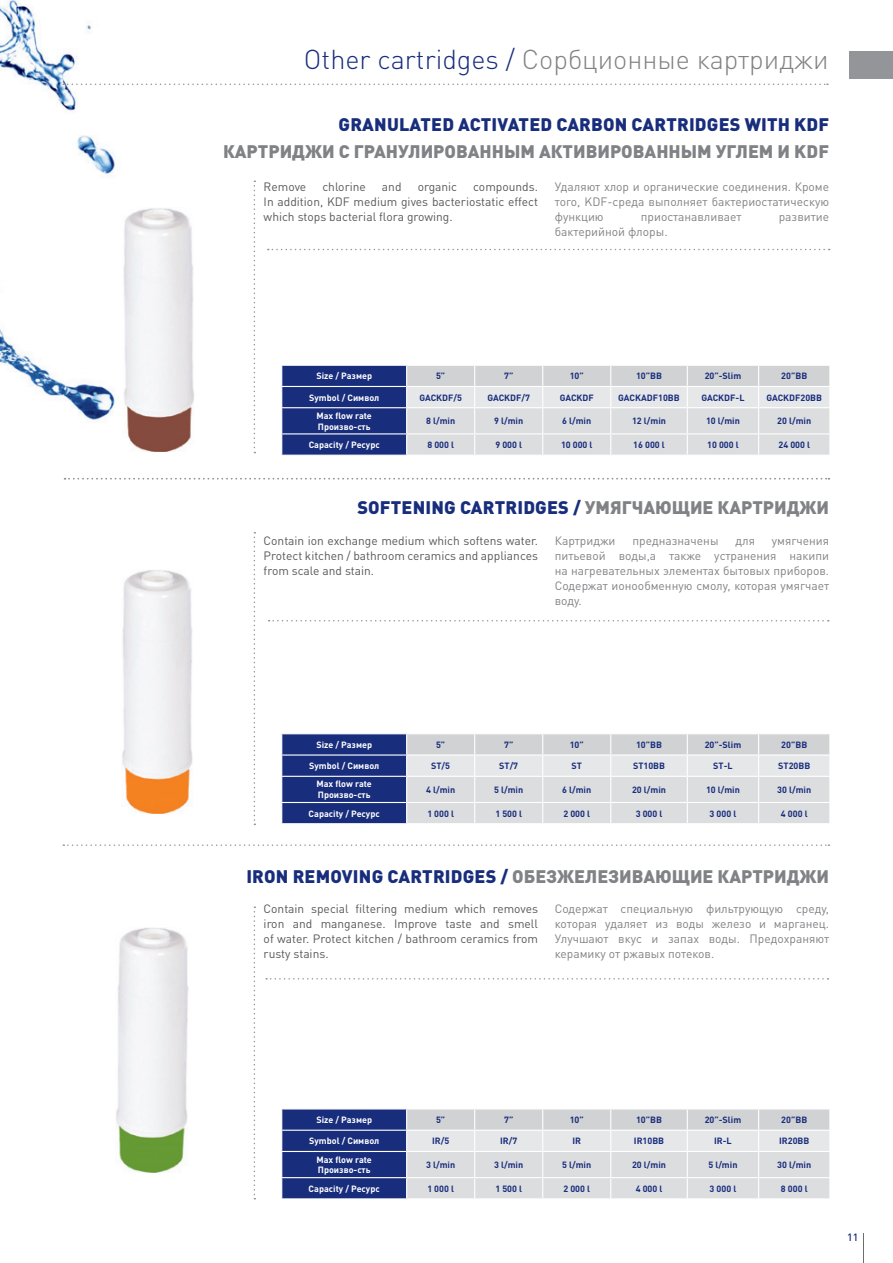
<style>
.page{position:relative;width:893px;height:1263px;background:#fff}
.page>*{position:absolute;margin:0;border:0;box-sizing:border-box;transform-origin:0 0}
.t1{font:300 27px "DIN Pro";color:#808285}
.t2{font:900 18px/27px "DIN Pro";color:#808285;text-align:right}
.t3{font:900 18px "DIN Pro";letter-spacing:.01em;color:#182d7c}
.t4{font:900 18px "DIN Pro";letter-spacing:-.015em;color:#182d7c}
.t5{font:12px/15px "DIN Pro";color:#808285;text-align:justify}
.t6{font:12px/15px "DIN Pro";color:#57585a;text-align:justify}
.t7{font:500 10.5px "DIN Pro";color:#182d7c}
.t8{font:700 9px "DIN Pro";color:#182d7c}
.t9{font:700 9px/10.8px "DIN Pro";color:#fff}
.s1{color:#182d7c}
</style>
<div class="page">
<img style="left:0;top:0;width:157px;height:422px">
<svg style="left:281px;top:365px;width:549px;height:90px;background:#b4b9cb"></svg>
<svg style="left:281px;top:734px;width:549px;height:89px;background:#b3b9cb"></svg>
<svg style="left:281px;top:1109px;width:549px;height:89px;background:#b3b9cb"></svg>
<svg style="left:63px;top:844px;width:766px;height:2px"></svg>
<svg style="left:254px;top:181px;width:1px;height:272px"></svg>
<svg style="left:254px;top:532px;width:1px;height:293px"></svg>
<svg style="left:254px;top:906px;width:1px;height:293px"></svg>
<svg style="left:269px;top:620px;width:560px;height:1px"></svg>
<svg style="left:268px;top:249px;width:562px;height:1px"></svg>
<svg style="left:266px;top:978px;width:562px;height:1px"></svg>
<img style="left:122px;top:207px;width:72px;height:245px">
<img style="left:122px;top:570px;width:71px;height:244px">
<img style="left:116px;top:927px;width:73px;height:245px">
<svg style="left:65px;top:478px;width:764px;height:1px"></svg>
<div style="left:850px;top:51px;width:43px;height:28px;background:#939598"></div>
<svg style="left:63px;top:84px;width:765px;height:1px"></svg>
<hr style="left:863px;top:1233px;width:1px;height:30px;background:#6c6d70">
<p class="t1" style="left:304px;top:41px;width:526px"><span class="s1">Other cartridges /</span> Сорбционные картриджи</p>
<p class="t3" style="left:339px;top:112px;width:48px">GRANUL</p>
<p class="t4" style="left:410px;top:112px;width:182px">ATE D ACTI VATE D CARBON</p>
<p class="t3" style="left:632px;top:112px;width:34px">CARTRI</p>
<p class="t3" style="left:695px;top:112px;width:24px">DGES</p>
<p class="t3" style="left:745px;top:112px;width:13px">WITH</p>
<p class="t2" style="left:223px;top:110px;width:607px"><span class="s1">KD F<br></span>КАРТРИДЖИ С ГРАНУЛИРОВАННЫМ АКТИВИРОВАННЫМ УГЛЕМ И KD F</p>
<p class="t6" style="left:264px;top:178px;width:44px">Remove</p>
<p class="t6" style="left:322px;top:178px;width:45px">chlorine</p>
<p class="t6" style="left:382px;top:178px;width:21px">and</p>
<p class="t6" style="left:418px;top:178px;width:41px">organic</p>
<p class="t5" style="left:555px;top:178px;width:276px">Удаляют хлор и органические соединения. Кроме того, KDF-среда выполняет бактериостатическую функцию</p>
<p class="t6" style="left:264px;top:178px;width:276px;text-indent:210px">compounds.<br>In addition, KDF medium gives bacteriostatic effect which stops bacterial flora growing.</p>
<p class="t5" style="left:641px;top:208px;width:102px">приостанавливает</p>
<p class="t5" style="left:779px;top:208px;width:52px">развитие</p>
<p class="t5" style="left:555px;top:223px;width:114px">бактерийной флоры.</p>
<p class="t9" style="left:316px;top:370px;width:57px">Size / Размер</p>
<p class="t8" style="left:436px;top:370px;width:11px">5”</p>
<p class="t8" style="left:504px;top:370px;width:11px">7”</p>
<p class="t8" style="left:570px;top:370px;width:16px">10”</p>
<p class="t8" style="left:636px;top:370px;width:27px">10”BB</p>
<p class="t8" style="left:705px;top:370px;width:38px">20”-Slim</p>
<p class="t8" style="left:781px;top:370px;width:27px">20”BB</p>
<p class="t9" style="left:309px;top:391px;width:72px">Symbol / Символ</p>
<p class="t8" style="left:419px;top:391px;width:44px">GACKDF/5</p>
<p class="t8" style="left:487px;top:391px;width:44px">GACKDF/7</p>
<p class="t8" style="left:560px;top:391px;width:36px">GACKDF</p>
<p class="t8" style="left:618px;top:391px;width:63px">GACKADF10BB</p>
<p class="t8" style="left:701px;top:391px;width:45px">GACKDF-L</p>
<p class="t8" style="left:766px;top:391px;width:57px">GACKDF20BB</p>
<p class="t9" style="left:316px;top:410px;width:57px">Max flow rate<br>Произво-сть</p>
<p class="t8" style="left:426px;top:415px;width:31px">8 l/min</p>
<p class="t8" style="left:494px;top:415px;width:31px">9 l/min</p>
<p class="t8" style="left:562px;top:415px;width:31px">6 l/min</p>
<p class="t8" style="left:632px;top:415px;width:35px">12 l/min</p>
<p class="t8" style="left:706px;top:415px;width:35px">10 l/min</p>
<p class="t8" style="left:777px;top:415px;width:35px">20 l/min</p>
<p class="t9" style="left:309px;top:439px;width:73px">Capacity / Ресурс</p>
<p class="t8" style="left:427px;top:439px;width:28px">8 000 l</p>
<p class="t8" style="left:495px;top:439px;width:28px">9 000 l</p>
<p class="t8" style="left:561px;top:439px;width:33px">10 000 l</p>
<p class="t8" style="left:633px;top:439px;width:33px">16 000 l</p>
<p class="t8" style="left:707px;top:439px;width:33px">10 000 l</p>
<p class="t8" style="left:778px;top:439px;width:33px">24 000 l</p>
<p class="t3" style="left:357px;top:495px;width:23px">SOFTENING</p>
<p class="t3" style="left:460px;top:495px;width:34px">CARTRI</p>
<p class="t3" style="left:523px;top:495px;width:24px">DGES</p>
<p class="t2" style="left:573px;top:493px;width:258px"><span class="s1">/</span> УМЯГЧАЮЩИЕ КАРТРИДЖИ</p>
<p class="t6" style="left:264px;top:533px;width:276px">Contain ion exchange medium which softens water.<br>Protect kitchen / bathroom ceramics and appliances from scale and stain.</p>
<p class="t5" style="left:555px;top:533px;width:62px">Картриджи</p>
<p class="t5" style="left:632px;top:533px;width:88px">предназначены</p>
<p class="t5" style="left:735px;top:533px;width:21px">для</p>
<p class="t5" style="left:555px;top:533px;width:276px;text-indent:217px">умягчения питьевой воды,а также устранения накипи на нагревательных элементах бытовых приборов.<br>Содержат ионообменную смолу, которая умягчает воду.</p>
<p class="t9" style="left:316px;top:739px;width:57px">Size / Размер</p>
<p class="t8" style="left:436px;top:738px;width:11px">5”</p>
<p class="t8" style="left:504px;top:738px;width:11px">7”</p>
<p class="t8" style="left:570px;top:738px;width:16px">10”</p>
<p class="t8" style="left:636px;top:738px;width:27px">10”BB</p>
<p class="t8" style="left:705px;top:738px;width:38px">20”-Slim</p>
<p class="t8" style="left:781px;top:738px;width:27px">20”BB</p>
<p class="t9" style="left:309px;top:760px;width:72px">Symbol / Символ</p>
<p class="t8" style="left:431px;top:760px;width:20px">ST/5</p>
<p class="t8" style="left:499px;top:760px;width:20px">ST/7</p>
<p class="t8" style="left:571px;top:760px;width:12px">ST</p>
<p class="t8" style="left:633px;top:760px;width:34px">ST10BB</p>
<p class="t8" style="left:713px;top:760px;width:21px">ST-L</p>
<p class="t8" style="left:778px;top:760px;width:34px">ST20BB</p>
<p class="t9" style="left:316px;top:778px;width:57px">Max flow rate<br>Произво-сть</p>
<p class="t8" style="left:426px;top:783px;width:31px">4 l/min</p>
<p class="t8" style="left:494px;top:783px;width:31px">5 l/min</p>
<p class="t8" style="left:562px;top:783px;width:31px">6 l/min</p>
<p class="t8" style="left:632px;top:783px;width:35px">20 l/min</p>
<p class="t8" style="left:706px;top:783px;width:35px">10 l/min</p>
<p class="t8" style="left:777px;top:783px;width:35px">30 l/min</p>
<p class="t9" style="left:309px;top:807px;width:73px">Capacity / Ресурс</p>
<p class="t8" style="left:427px;top:807px;width:28px">1 000 l</p>
<p class="t8" style="left:495px;top:807px;width:28px">1 500 l</p>
<p class="t8" style="left:563px;top:807px;width:28px">2 000 l</p>
<p class="t8" style="left:636px;top:807px;width:28px">3 000 l</p>
<p class="t8" style="left:710px;top:807px;width:28px">3 000 l</p>
<p class="t8" style="left:781px;top:807px;width:28px">4 000 l</p>
<p class="t3" style="left:246px;top:865px;width:19px">IRON</p>
<p class="t3" style="left:293px;top:865px;width:13px">REMO</p>
<p class="t3" style="left:342px;top:865px;width:22px">VING</p>
<p class="t3" style="left:387px;top:865px;width:34px">CARTRI</p>
<p class="t3" style="left:451px;top:865px;width:24px">DGES</p>
<p class="t2" style="left:500px;top:863px;width:330px"><span class="s1">/</span> ОБЕЗЖЕЛЕЗИВАЮЩИЕ КАРТРИДЖИ</p>
<p class="t6" style="left:264px;top:901px;width:276px">Contain special filtering medium which removes iron and manganese. Improve taste and smell of water. Protect kitchen / bathroom ceramics from rusty stains.</p>
<p class="t5" style="left:555px;top:901px;width:276px">Содержат специальную фильтрующую среду, которая удаляет из воды железо и марганец.<br>Улучшают вкус и запах воды. Предохраняют керамику от ржавых потеков.</p>
<p class="t9" style="left:316px;top:1114px;width:57px">Size / Размер</p>
<p class="t8" style="left:436px;top:1114px;width:11px">5”</p>
<p class="t8" style="left:504px;top:1114px;width:11px">7”</p>
<p class="t8" style="left:570px;top:1114px;width:16px">10”</p>
<p class="t8" style="left:636px;top:1114px;width:27px">10”BB</p>
<p class="t8" style="left:705px;top:1114px;width:38px">20”-Slim</p>
<p class="t8" style="left:781px;top:1114px;width:27px">20”BB</p>
<p class="t9" style="left:309px;top:1135px;width:72px">Symbol / Символ</p>
<p class="t8" style="left:432px;top:1135px;width:19px">IR/5</p>
<p class="t8" style="left:500px;top:1135px;width:19px">IR/7</p>
<p class="t8" style="left:572px;top:1135px;width:10px">IR</p>
<p class="t8" style="left:634px;top:1135px;width:32px">IR10BB</p>
<p class="t8" style="left:714px;top:1135px;width:19px">IR-L</p>
<p class="t8" style="left:779px;top:1135px;width:32px">IR20BB</p>
<p class="t9" style="left:316px;top:1153px;width:57px">Max flow rate<br>Произво-сть</p>
<p class="t8" style="left:426px;top:1158px;width:31px">3 l/min</p>
<p class="t8" style="left:494px;top:1158px;width:31px">3 l/min</p>
<p class="t8" style="left:562px;top:1158px;width:31px">5 l/min</p>
<p class="t8" style="left:632px;top:1158px;width:35px">20 l/min</p>
<p class="t8" style="left:708px;top:1158px;width:31px">5 l/min</p>
<p class="t8" style="left:777px;top:1158px;width:35px">30 l/min</p>
<p class="t9" style="left:309px;top:1183px;width:73px">Capacity / Ресурс</p>
<p class="t8" style="left:427px;top:1182px;width:28px">1 000 l</p>
<p class="t8" style="left:495px;top:1182px;width:28px">1 500 l</p>
<p class="t8" style="left:563px;top:1182px;width:28px">2 000 l</p>
<p class="t8" style="left:636px;top:1182px;width:28px">4 000 l</p>
<p class="t8" style="left:710px;top:1182px;width:28px">3 000 l</p>
<p class="t8" style="left:781px;top:1182px;width:28px">8 000 l</p>
<p class="t7" style="left:847px;top:1230px;width:13px">11</p>
</div>
